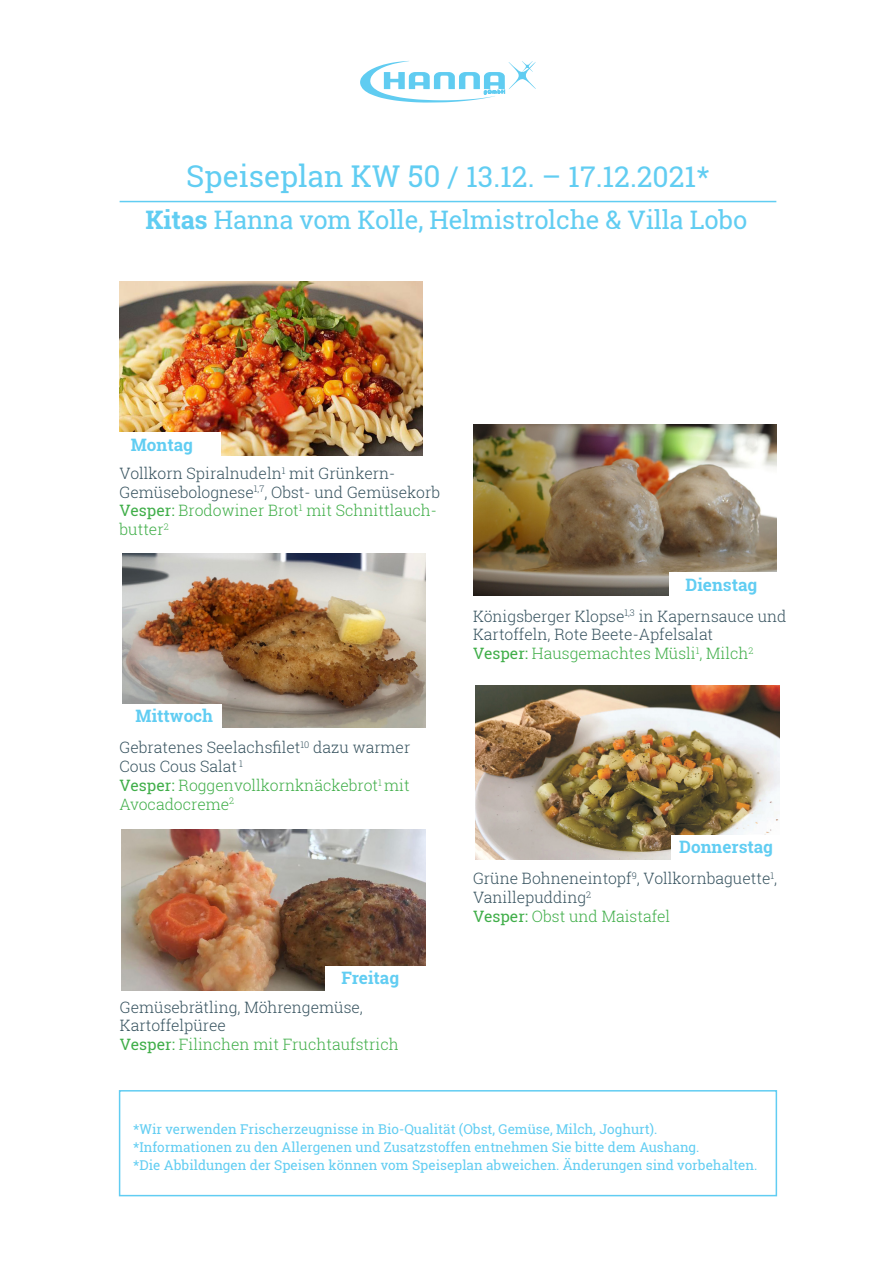
<style>
.page{position:relative;width:893px;height:1263px;background:#fff}
.page>*{position:absolute;margin:0;border:0;box-sizing:border-box;transform-origin:0 0}
.t1{font:28.5px "Roboto Slab";color:#61cdf2}
.t2{font:25.5px "Roboto Slab";letter-spacing:-.005em;color:#61cdf2}
.t3{font:700 17.1px "Roboto Slab";color:#61cdf2}
.t4{font:300 15.75px/18.9px "Roboto Slab";color:#37535f}
.t5{font:300 15.75px "Roboto Slab";color:#40ae49}
.t6{font:13.5px "Roboto Slab";color:#61cdf2}
.s1{font-size:30px}
.s2{font-weight:700}
.s3{font-weight:400;color:#40ae49}
.s4{color:#40ae49}
.s5{font-weight:400}
</style>
<div class="page">
<img style="left:122px;top:554px;width:304px;height:174px">
<img style="left:120px;top:281px;width:303px;height:174px">
<hr style="left:120px;top:201px;width:656px;height:1px;background:#61cdf2">
<div style="left:119px;top:433px;width:102px;height:25px;background:#fff"></div>
<div style="left:119px;top:704px;width:102px;height:25px;background:#fff"></div>
<img style="left:473px;top:425px;width:303px;height:170px">
<div style="left:669px;top:573px;width:108px;height:25px;background:#fff"></div>
<img style="left:476px;top:686px;width:303px;height:174px">
<div style="left:671px;top:835px;width:108px;height:26px;background:#fff"></div>
<div style="left:119px;top:1090px;width:658px;height:106px;border:2px solid #61cdf2"></div>
<img style="left:122px;top:829px;width:303px;height:162px">
<div style="left:325px;top:966px;width:102px;height:26px;background:#fff"></div>
<svg style="left:360px;top:61px;width:176px;height:42px"></svg>
<p class="t1" style="left:186px;top:157px;width:525px"><span class="s1">Speiseplan KW 50</span> / 13.12. – 17.12.2021*</p>
<p class="t2" style="left:145px;top:202px;width:603px"><span class="s2">Kitas</span> Hanna vom Kolle, Helmistrolche &amp; Villa Lobo</p>
<p class="t3" style="left:131px;top:433px;width:64px">Montag</p>
<p class="t4" style="left:120px;top:463px;width:322px">Vollkorn Spiralnudeln<sup>1</sup> mit Grünkern-Gemüsebolognese<sup>1,7</sup>, Obst- und Gemüsekorb <span class="s3">Vesper:</span> <span class="s4">Brodowiner Brot</span><sup>1</sup> <span class="s4">mit Schnittlauch&shy;butter</span><sup>2</sup></p>
<p class="t3" style="left:136px;top:704px;width:79px">Mittwoch</p>
<p class="t4" style="left:120px;top:738px;width:292px">Gebratenes Seelachsfilet<sup>10</sup> dazu warmer<br>Cous Cous Salat <sup>1<br></sup><span class="s3">Vesper:</span> <span class="s4">Roggenvollkornknäckebrot</span><sup>1</sup> <span class="s4">mit<br>Avocadocreme</span><sup>2</sup></p>
<p class="t3" style="left:342px;top:966px;width:59px">Freitag</p>
<p class="t4" style="left:120px;top:997px;width:280px">Gemüsebrätling, Möhrengemüse,<br>Kartoffelpüree<br><span class="s3">Vesper:</span> <span class="s4">Filinchen mit Fruchtaufstrich</span></p>
<p class="t3" style="left:686px;top:573px;width:73px">Dienstag</p>
<p class="t4" style="left:473px;top:606px;width:315px">Königsberger Klopse<sup>1,3</sup> in Kapernsauce und<br>Kartoffeln, Rote Beete-Apfelsalat</p>
<p class="t5" style="left:473px;top:643px;width:282px"><span class="s5">Vesper:</span> Hausgemachtes Müsli<sup>1</sup>, Milch<sup>2</sup></p>
<p class="t3" style="left:679px;top:835px;width:95px">Donnerstag</p>
<p class="t4" style="left:473px;top:869px;width:306px">Grüne Bohneneintopf<sup>9</sup>, Vollkornbaguette<sup>1</sup>,<br>Vanillepudding<sup>2<br></sup><span class="s3">Vesper:</span> <span class="s4">Obst und Maistafel</span></p>
<p class="t6" style="left:133px;top:1120px;width:526px">*Wir verwenden Frischerzeugnisse in Bio-Qualität (Obst, Gemüse, Milch, Joghurt).</p>
<p class="t6" style="left:133px;top:1138px;width:568px">*Informationen zu den Allergenen und Zusatzstoffen entnehmen Sie bitte dem Aushang.</p>
<p class="t6" style="left:133px;top:1156px;width:626px">*Die Abbildungen der Speisen können vom Speiseplan abweichen. Änderungen sind vorbehalten.</p>
</div>
